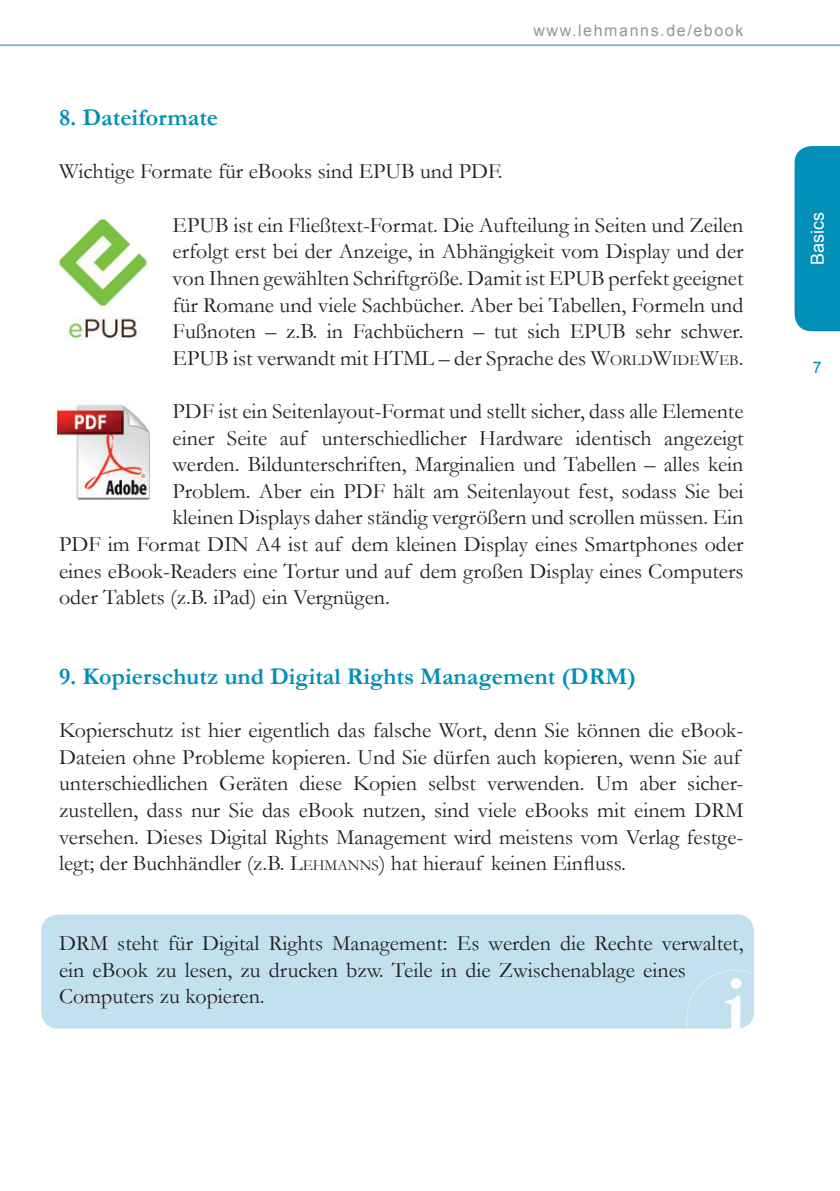
<style>
.page{position:relative;width:840px;height:1191px;background:#fff}
.page>*{position:absolute;margin:0;border:0;box-sizing:border-box;transform-origin:0 0}
.t1{font:700 83.8px "Garamond";color:#fff}
.t2{font:700 24px "Garamond";color:#008fb7}
.t3{font:22px/26.6px "Garamond";color:#231f20}
.t4{font:18px "Arial";color:#fff}
.t5{font:16px "Arial";letter-spacing:.1em;color:#939598}
.t6{font:16px "Arial";color:#008fb7}
.s1{font-style:inherit}
.s2{font-size:15.4px}
</style>
<div class="page">
<img style="left:57px;top:404px;width:93px;height:97px">
<img style="left:57px;top:217px;width:90px;height:122px">
<svg style="left:0;top:44px;width:839px;height:2px;background:#7ec6da"></svg>
<div style="left:794px;top:146px;width:45px;height:185px;background:#008fb7"></div>
<div style="left:41px;top:914px;width:712px;height:114px;background:#c2e0ed;border-radius:17px"></div>
<div style="left:685px;top:969px;width:99px;height:98px;border:2px solid #fff;border-radius:50%"></div>
<p class="t5" style="left:533px;top:20px;width:211px">www.lehmanns.de/ebook</p>
<p class="t2" style="left:59px;top:103px;width:161px">8. Dateiformate</p>
<p class="t3" style="left:59px;top:158px;width:445px">Wichtige Formate für eBooks sind EPUB und PDF.</p>
<p class="t3" style="left:172px;top:211px;width:572px;text-align:justify">EPUB ist ein Fließtext-Format. Die Aufteilung in Seiten und Zeilen erfolgt erst bei der Anzeige, in Abhängigkeit vom Display und der von Ihnen gewählten Schriftgröße. Damit ist EPUB perfekt geeignet für Romane und viele Sachbücher. Aber bei Tabellen, Formeln und Fußnoten – z.B. in Fachbüchern – tut sich EPUB sehr schwer.<br>EPUB ist verwandt mit HTML – der Sprache des <span class="s1">W</span><span class="s2">ORLD</span><span class="s1">W</span><span class="s2">IDE</span><span class="s1">W</span><span class="s2">EB</span>.</p>
<p class="t3" style="left:172px;top:397px;width:572px">PDF ist ein Seitenlayout-Format und stellt sicher, dass alle Elemente</p>
<p class="t3" style="left:172px;top:424px;width:572px">einer Seite auf unterschiedlicher Hardware identisch angezeigt</p>
<p class="t3" style="left:172px;top:451px;width:572px">werden. Bildunterschriften, Marginalien und Tabellen – alles kein</p>
<p class="t3" style="left:172px;top:477px;width:572px">Problem. Aber ein PDF hält am Seitenlayout fest, sodass Sie bei</p>
<p class="t3" style="left:172px;top:504px;width:572px">kleinen Displays daher ständig vergrößern und scrollen müssen. Ein</p>
<p class="t3" style="left:59px;top:530px;width:685px">PDF im Format DIN A4 ist auf dem kleinen Display eines Smartphones oder</p>
<p class="t3" style="left:59px;top:557px;width:685px">eines eBook-Readers eine Tortur und auf dem großen Display eines Computers</p>
<p class="t3" style="left:59px;top:584px;width:332px">oder Tablets (z.B. iPad) ein Vergnügen.</p>
<p class="t2" style="left:59px;top:662px;width:578px">9. Kopierschutz und Digital Rights Management (DRM)</p>
<p class="t3" style="left:59px;top:717px;width:685px">Kopierschutz ist hier eigentlich das falsche Wort, denn Sie können die eBook-Dateien ohne Probleme kopieren. Und Sie dürfen auch kopieren, wenn Sie auf unterschiedlichen Geräten diese Kopien selbst verwenden. Um aber sicher&shy;zustellen, dass nur Sie das eBook nutzen, sind viele eBooks mit einem DRM versehen. Dieses Digital Rights Management wird meistens vom Verlag festge&shy;legt; der Buchhändler (z.B. <span class="s1">L</span><span class="s2">EHMANNS</span>) hat hierauf keinen Einfluss.</p>
<p class="t3" style="left:59px;top:929px;width:685px">DRM steht für Digital Rights Management: Es werden die Rechte verwaltet, ein eBook zu lesen, zu drucken bzw. Teile in die Zwischenablage eines<br>Computers zu kopieren.</p>
<h1 class="t1" style="left:723px;top:955px;width:25px">i</h1>
<p class="t4" style="left:805px;top:265px;width:55px;rotate:-90deg">Basics</p>
<p class="t6" style="left:812px;top:356px;width:10px">7</p>
</div>
